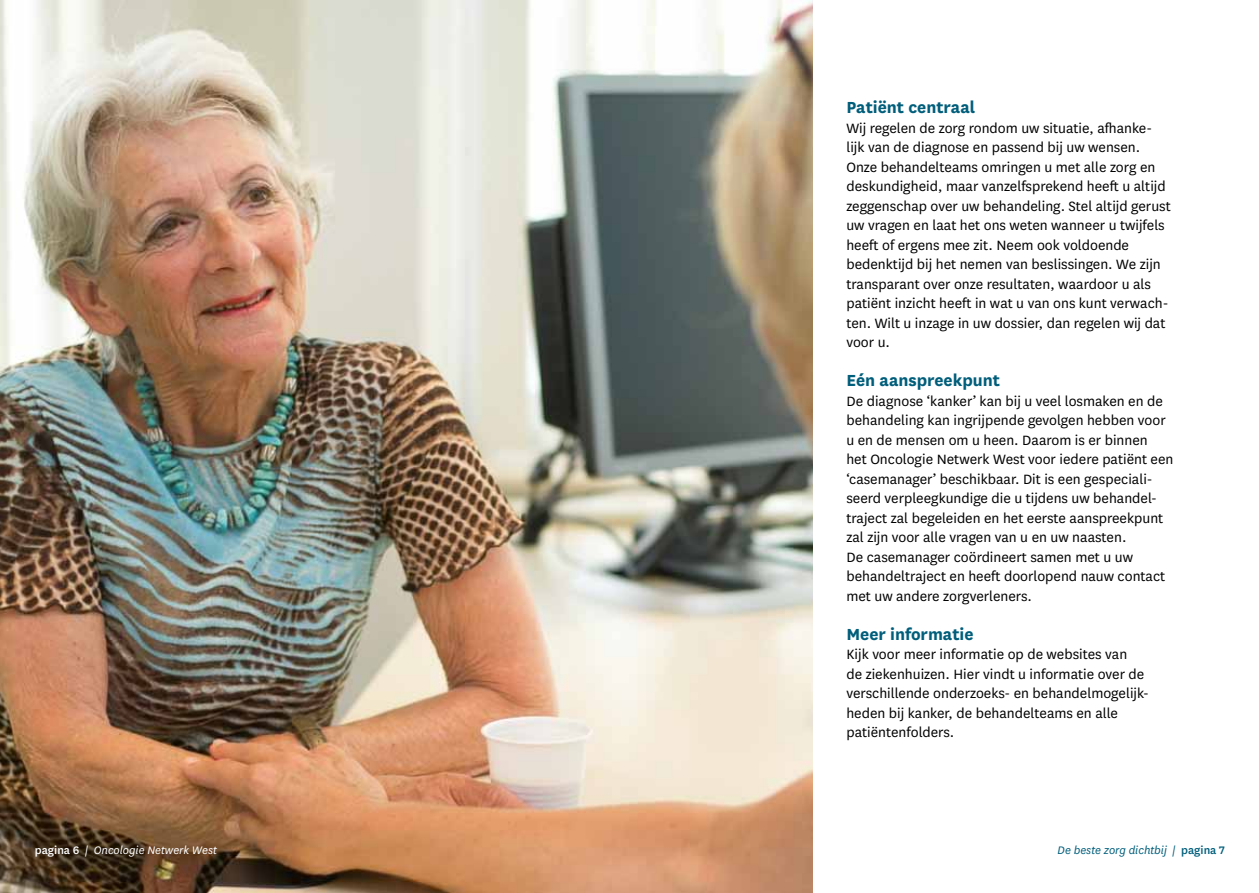
<style>
.page{position:relative;width:1259px;height:893px;background:#fff}
.page>*{position:absolute;margin:0;border:0;box-sizing:border-box;transform-origin:0 0}
.t1{font:700 18.75px "National";color:#005e7b}
.t2{font:15.75px/19.5px "National";color:#000}
.t3{font:italic 12.75px "National";color:#fff}
.t4{font:italic 12.75px "National";color:#005e7b}
.s1{font-weight:500;font-style:normal}
</style>
<div class="page">
<img style="left:0;top:0;width:812px;height:893px">
<p class="t1" style="left:846px;top:94px;width:130px">Patiënt centraal</p>
<p class="t2" style="left:846px;top:117px;width:326px">Wij regelen de zorg rondom uw situatie, afhanke&shy;lijk van de diagnose en passend bij uw wensen.<br>Onze behandelteams omringen u met alle zorg en deskundigheid, maar vanzelfsprekend heeft u altijd zeggenschap over uw behandeling. Stel altijd gerust uw vragen en laat het ons weten wanneer u twijfels heeft of ergens mee zit. Neem ook voldoende bedenktijd bij het nemen van beslissingen. We zijn transparant over onze resultaten, waardoor u als patiënt inzicht heeft in wat u van ons kunt verwach&shy;ten. Wilt u inzage in uw dossier, dan regelen wij dat voor u.</p>
<p class="t1" style="left:846px;top:367px;width:155px">Eén aanspreekpunt</p>
<p class="t2" style="left:846px;top:390px;width:328px">De diagnose ‘kanker’ kan bij u veel losmaken en de behandeling kan ingrijpende gevolgen hebben voor u en de mensen om u heen. Daarom is er binnen<br>het Oncologie Netwerk West voor iedere patiënt een ‘casemanager’ beschikbaar. Dit is een gespeciali&shy;seerd verpleegkundige die u tijdens uw behandel&shy;traject zal begeleiden en het eerste aanspreekpunt zal zijn voor alle vragen van u en uw naasten.<br>De casemanager coördineert samen met u uw behandeltraject en heeft doorlopend nauw contact met uw andere zorgverleners.</p>
<p class="t1" style="left:846px;top:621px;width:129px">Meer informatie</p>
<p class="t2" style="left:846px;top:644px;width:304px">Kijk voor meer informatie op de websites van<br>de ziekenhuizen. Hier vindt u informatie over de verschillende onderzoeks- en behandelmogelijk&shy;heden bij kanker, de behandelteams en alle patiëntenfolders.</p>
<p class="t3" style="left:35px;top:842px;width:184px"><span class="s1">pagina 6</span> | Oncologie Netwerk West</p>
<p class="t4" style="left:1057px;top:842px;width:169px">De beste zorg dichtbij | <span class="s1">pagina 7</span></p>
</div>
